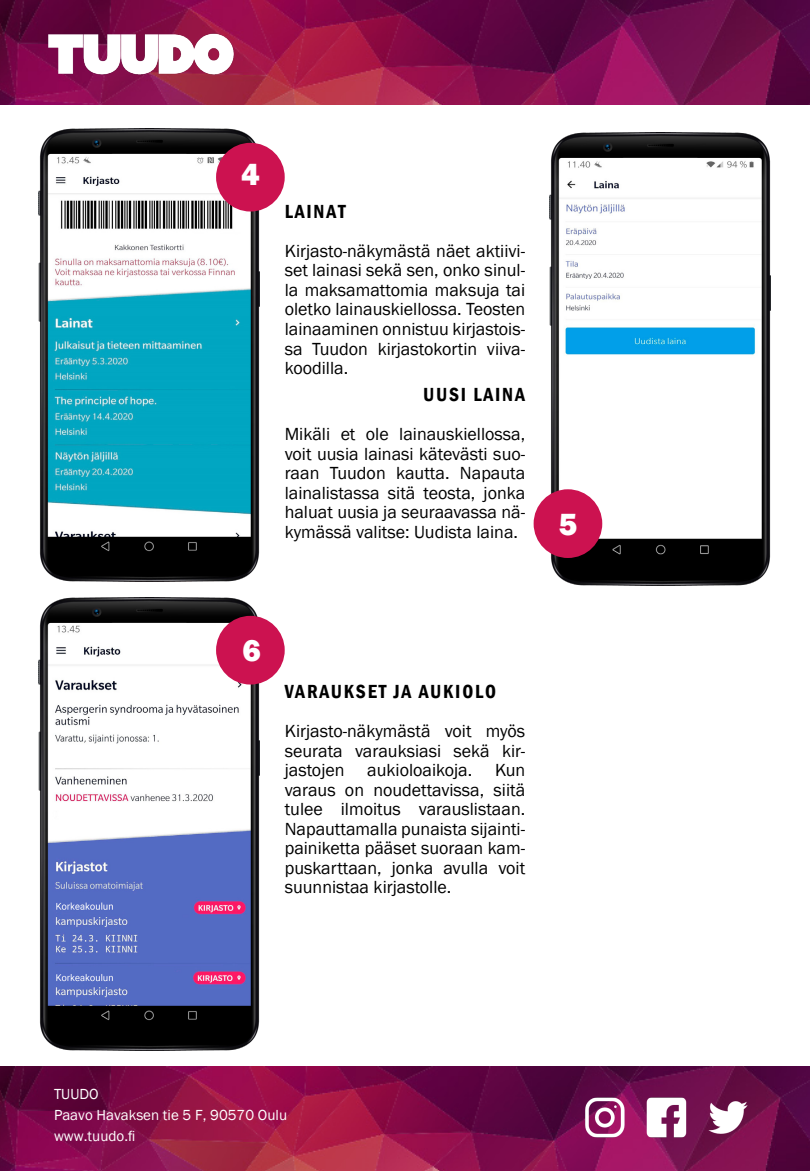
<style>
.page{position:relative;width:810px;height:1171px;background:#fff}
.page>*{position:absolute;margin:0;border:0;box-sizing:border-box;transform-origin:0 0}
.t1{font:800 31.5px "Franklin Gothic";color:#fff}
.t2{font:600 condensed 19.5px "Franklin Gothic";letter-spacing:.09em;color:#000}
.t3{font:18px/19.5px "Franklin Gothic";color:#000;text-align:justify}
.t4{font:15px "Franklin Gothic";color:#fff}
</style>
<div class="page">
<svg style="left:0;top:0;width:810px;height:104px;background:#7e0f48"></svg>
<img style="left:39px;top:19px;width:204px;height:70px">
<svg style="left:0;top:1066px;width:810px;height:104px;background:#7f0f46"></svg>
<img style="left:575px;top:1088px;width:181px;height:58px">
<img style="left:39px;top:129px;width:220px;height:452px">
<img style="left:39px;top:597px;width:220px;height:453px">
<div style="left:216px;top:143px;width:69px;height:68px;background:#cc1250;border-radius:50%"></div>
<img style="left:550px;top:133px;width:220px;height:452px">
<div style="left:534px;top:489px;width:68px;height:69px;background:#cc1250;border-radius:50%"></div>
<div style="left:216px;top:615px;width:69px;height:69px;background:#cc1250;border-radius:50%"></div>
<p class="t1" style="left:241px;top:154px;width:20px">4</p>
<p class="t2" style="left:285px;top:198px;width:62px">LAINAT</p>
<p class="t3" style="left:285px;top:241px;width:242px">Kirjasto-näkymästä näet aktiivi&shy;set lainasi sekä sen, onko sinul&shy;la maksamattomia maksuja tai oletko lainauskiellossa. Teosten lainaaminen onnistuu kirjastois&shy;sa Tuudon kirjastokortin viiva&shy;koodilla.</p>
<p class="t2" style="left:423px;top:381px;width:104px">UUSI LAINA</p>
<p class="t3" style="left:285px;top:424px;width:242px">Mikäli et ole lainauskiellossa, voit uusia lainasi kätevästi suo&shy;raan Tuudon kautta. Napauta lainalistassa sitä teosta, jonka haluat uusia ja seuraavassa nä&shy;kymässä valitse: Uudista laina.</p>
<p class="t1" style="left:559px;top:503px;width:20px">5</p>
<p class="t1" style="left:243px;top:630px;width:20px">6</p>
<p class="t2" style="left:285px;top:678px;width:213px">VARAUKSET JA AUKIOLO</p>
<p class="t3" style="left:285px;top:721px;width:242px">Kirjasto-näkymästä voit myös seurata varauksiasi sekä kir&shy;jastojen</p>
<p class="t3" style="left:285px;top:760px;width:242px;text-indent:210px">Kun varaus on noudettavissa, siitä tulee ilmoitus varauslistaan.<br>Napauttamalla punaista sijainti&shy;painiketta pääset suoraan kam&shy;puskarttaan, jonka avulla voit suunnistaa kirjastolle.</p>
<p class="t3" style="left:367px;top:760px;width:107px">aukioloaikoja.</p>
<p class="t4" style="left:54px;top:1084px;width:46px">TUUDO</p>
<p class="t4" style="left:54px;top:1105px;width:235px">Paavo Havaksen tie 5 F, 90570 Oulu</p>
<p class="t4" style="left:54px;top:1126px;width:83px">www.tuudo.fi</p>
</div>
